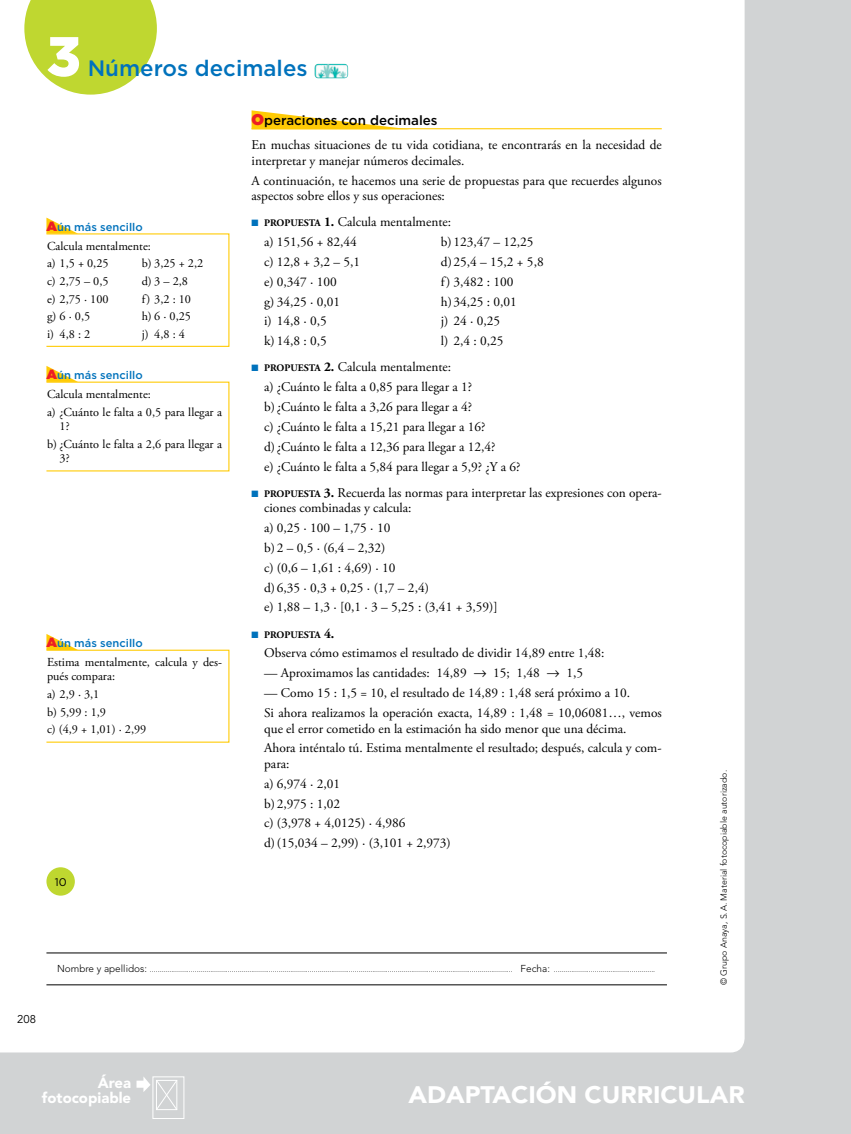
<style>
.page{position:relative;width:851px;height:1134px;background:#fff}
.page>*{position:absolute;margin:0;border:0;box-sizing:border-box;transform-origin:0 0}
.t1{font:900 55.62px "Gotham";color:#fff}
.t2{font:900 23.75px "Avenir LT Std";color:#fff;scale:1.06 1}
.t3{font:500 22.25px "Gotham";color:#0072bc}
.t4{font:900 14.88px/14.9px "Avenir LT Std";color:#fff;text-align:right}
.t5{font:13.38px/19.9px "Adobe Garamond Pro";color:#000}
.t6{font:12.25px/17.6px "Adobe Garamond Pro";color:#000}
.t7{font:11.25px "Avenir LT Std";color:#000}
.t8{font:500 11.12px "Gotham";color:#0072bc}
.t9{font:11.12px "Gotham";color:#000}
.t10{font:700 10px "Adobe Garamond Pro";color:#000}
.t11{font:300 8.75px "Avenir LT Std";color:#000}
.t12{font:300 7.5px "Avenir LT Std";color:#000}
.s1{font-weight:900;font-size:13.38px;color:#ed1d24}
.s2{font-family:"Gotham";font-weight:900;font-size:15.62px;color:#ed1d24}
.s3{font-family:"Gotham";font-weight:500}
.s4{color:#0072bc}
.s5{font-weight:700;font-size:10px}
.s6{font-weight:700}
.s7{font-size:13.38px}
.s8{font-size:10px}
</style>
<div class="page">
<div style="left:0;top:0;width:850px;height:1134px;background:#d1d3d4"></div>
<div style="left:0;top:0;width:744px;height:1052px;background:#fff"></div>
<div style="left:152px;top:1076px;width:32px;height:43px;border:1px solid #fff"></div>
<svg style="left:136px;top:1076px;width:42px;height:35px"></svg>
<hr style="left:46px;top:953px;width:620px;height:1px;background:#000">
<hr style="left:46px;top:984px;width:620px;height:1px;background:#000">
<div style="left:46px;top:867px;width:29px;height:29px;background:#bfd730;border-radius:50%"></div>
<svg style="left:251px;top:110px;width:158px;height:18px;background:#ffe78d"></svg>
<hr style="left:251px;top:128px;width:410px;height:1px;background:#ffcb05">
<svg style="left:46px;top:218px;width:32px;height:15px"></svg>
<div style="left:46px;top:233px;width:183px;height:114px;border:1px solid #ffcb05"></div>
<svg style="left:46px;top:366px;width:32px;height:16px"></svg>
<svg style="left:46px;top:634px;width:32px;height:16px"></svg>
<div style="left:46px;top:650px;width:183px;height:93px;border:1px solid #ffcb05"></div>
<svg style="left:24px;top:0;width:133px;height:95px;background:#c9dd52"></svg>
<img style="left:314px;top:64px;width:34px;height:14px">
<p class="t1" style="left:46px;top:18px;width:36px">3</p>
<p class="t3" style="left:88px;top:54px;width:221px">Números decimales</p>
<p class="t8" style="left:46px;top:219px;width:98px"><span class="s1">A</span>ún más sencillo</p>
<p class="t6" style="left:47px;top:237px;width:105px">Calcula mentalmente: a) 1,5 + 0,25</p>
<p class="t6" style="left:142px;top:255px;width:63px">b) 3,25 + 2,2</p>
<p class="t6" style="left:47px;top:273px;width:63px">c) 2,75 – 0,5</p>
<p class="t6" style="left:142px;top:273px;width:48px">d) 3 – 2,8</p>
<p class="t6" style="left:47px;top:290px;width:63px">e) 2,75 · 100</p>
<p class="t6" style="left:142px;top:290px;width:51px">f) 3,2 : 10</p>
<p class="t6" style="left:47px;top:308px;width:45px">g) 6 · 0,5</p>
<p class="t6" style="left:142px;top:308px;width:51px">h) 6 · 0,25</p>
<p class="t6" style="left:47px;top:325px;width:45px">i) 4,8 : 2</p>
<p class="t6" style="left:142px;top:325px;width:45px">j) 4,8 : 4</p>
<p class="t8" style="left:46px;top:368px;width:98px"><span class="s1">A</span>ún más sencillo</p>
<p class="t6" style="left:47px;top:386px;width:176px">Calcula mentalmente:<br>a) ¿Cuánto le falta a 0,5 para llegar a</p>
<p class="t6" style="left:47px;top:418px;width:176px;text-indent:13px">1?<br>b) ¿Cuánto le falta a 2,6 para llegar a</p>
<p class="t6" style="left:60px;top:450px;width:12px">3?</p>
<p class="t8" style="left:46px;top:636px;width:98px"><span class="s1">A</span>ún más sencillo</p>
<p class="t6" style="left:47px;top:655px;width:176px;line-height:14.5px">Estima mentalmente, calcula y des&shy;pués compara:</p>
<p class="t6" style="left:47px;top:686px;width:101px">a) 2,9 · 3,1<br>b) 5,99 : 1,9<br>c) (4,9 + 1,01) · 2,99</p>
<p class="t9" style="left:55px;top:874px;width:13px">10</p>
<p class="t5" style="left:251px;top:109px;width:411px;line-height:23.9px"><span class="s2">O</span><span class="s3">peraciones con decimales<br></span>En muchas situaciones de tu vida cotidiana, te encontrarás en la necesidad de</p>
<p class="t5" style="left:251px;top:151px;width:411px">interpretar y manejar números decimales.<br>A continuación, te hacemos una serie de propuestas para que recuerdes algunos</p>
<p class="t5" style="left:251px;top:186px;width:195px">aspectos sobre ellos y sus operaciones:</p>
<p class="t5" style="left:264px;top:213px;width:188px;text-indent:-13px"><span class="s4">■</span> <span class="s5">PROPUESTA</span> <span class="s6">1.</span> Calcula mentalmente: a) 151,56 + 82,44</p>
<p class="t5" style="left:441px;top:232px;width:94px">b)123,47 – 12,25</p>
<p class="t5" style="left:264px;top:252px;width:98px">c) 12,8 + 3,2 – 5,1</p>
<p class="t5" style="left:441px;top:252px;width:104px">d)25,4 – 15,2 + 5,8</p>
<p class="t5" style="left:264px;top:272px;width:74px">e) 0,347 · 100</p>
<p class="t5" style="left:441px;top:272px;width:74px">f) 3,482 : 100</p>
<p class="t5" style="left:264px;top:292px;width:78px">g) 34,25 · 0,01</p>
<p class="t5" style="left:441px;top:292px;width:78px">h)34,25 : 0,01</p>
<p class="t5" style="left:264px;top:312px;width:64px">i) 14,8 · 0,5</p>
<p class="t5" style="left:441px;top:312px;width:61px">j) 24 · 0,25</p>
<p class="t5" style="left:264px;top:332px;width:64px">k) 14,8 : 0,5</p>
<p class="t5" style="left:441px;top:332px;width:64px">l) 2,4 : 0,25</p>
<p class="t5" style="left:264px;top:358px;width:258px;text-indent:-13px"><span class="s4">■</span> <span class="s5">PROPUESTA</span> <span class="s6">2.</span> Calcula mentalmente:<br>a) ¿Cuánto le falta a 0,85 para llegar a 1? b)¿Cuánto le falta a 3,26 para llegar a 4?<br>c) ¿Cuánto le falta a 15,21 para llegar a 16? d)¿Cuánto le falta a 12,36 para llegar a 12,4?<br>e) ¿Cuánto le falta a 5,84 para llegar a 5,9? ¿Y a 6?</p>
<p class="t5" style="left:264px;top:485px;width:399px;line-height:15.6px;text-indent:-13px"><span class="s4">■</span> <span class="s5">PROPUESTA</span> <span class="s6">3.</span> Recuerda las normas para interpretar las expresiones con opera&shy;ciones combinadas y calcula:</p>
<p class="t5" style="left:264px;top:518px;width:235px">a) 0,25 · 100 – 1,75 · 10<br>b)2 – 0,5 · (6,4 – 2,32)<br>c) (0,6 – 1,61 : 4,69) · 10<br>d)6,35 · 0,3 + 0,25 · (1,7 – 2,4)<br>e) 1,88 – 1,3 · [0,1 · 3 – 5,25 : (3,41 + 3,59)]</p>
<p class="t10" style="left:251px;top:629px;width:84px"><span class="s4">■</span> PROPUESTA <span class="s7">4.</span></p>
<p class="t5" style="left:264px;top:644px;width:342px">Observa cómo estimamos el resultado de dividir 14,89 entre 1,48:</p>
<p class="t5" style="left:264px;top:663px;width:320px">— Aproximamos las cantidades: 14,89 → 15; 1,48 → 1,5</p>
<p class="t5" style="left:264px;top:683px;width:399px">— Como 15 : 1,5 = 10, el resultado de 14,89 : 1,48 será próximo a 10.<br>Si ahora realizamos la operación exacta, 14,89 : 1,48 = 10,06081…, vemos</p>
<p class="t5" style="left:264px;top:719px;width:399px">que el error cometido en la estimación ha sido menor que una décima.<br>Ahora inténtalo tú. Estima mentalmente el resultado; después, calcula y com-</p>
<p class="t5" style="left:264px;top:754px;width:188px">para:<br>a) 6,974 · 2,01<br>b)2,975 : 1,02<br>c) (3,978 + 4,0125) · 4,986 d)(15,034 – 2,99) · (3,101 + 2,973)</p>
<p class="t7" style="left:17px;top:1013px;width:20px">208</p>
<p class="t12" style="left:57px;top:965px;width:599px"><span class="s8">Nombre y apellidos:</span> .......................................................................................................................................................................................... <span class="s8">Fecha:</span> ....................................................</p>
<p class="t11" style="left:718px;top:985px;width:217px;rotate:-90deg">© Grupo Anaya, S.A. Material fotocopiable autorizado.</p>
<p class="t4" style="left:42px;top:1075px;width:91px">Área fotocopiable</p>
<h2 class="t2" style="left:408px;top:1080px;width:318px">ADAPTACIÓN CURRICULAR</h2>
</div>
